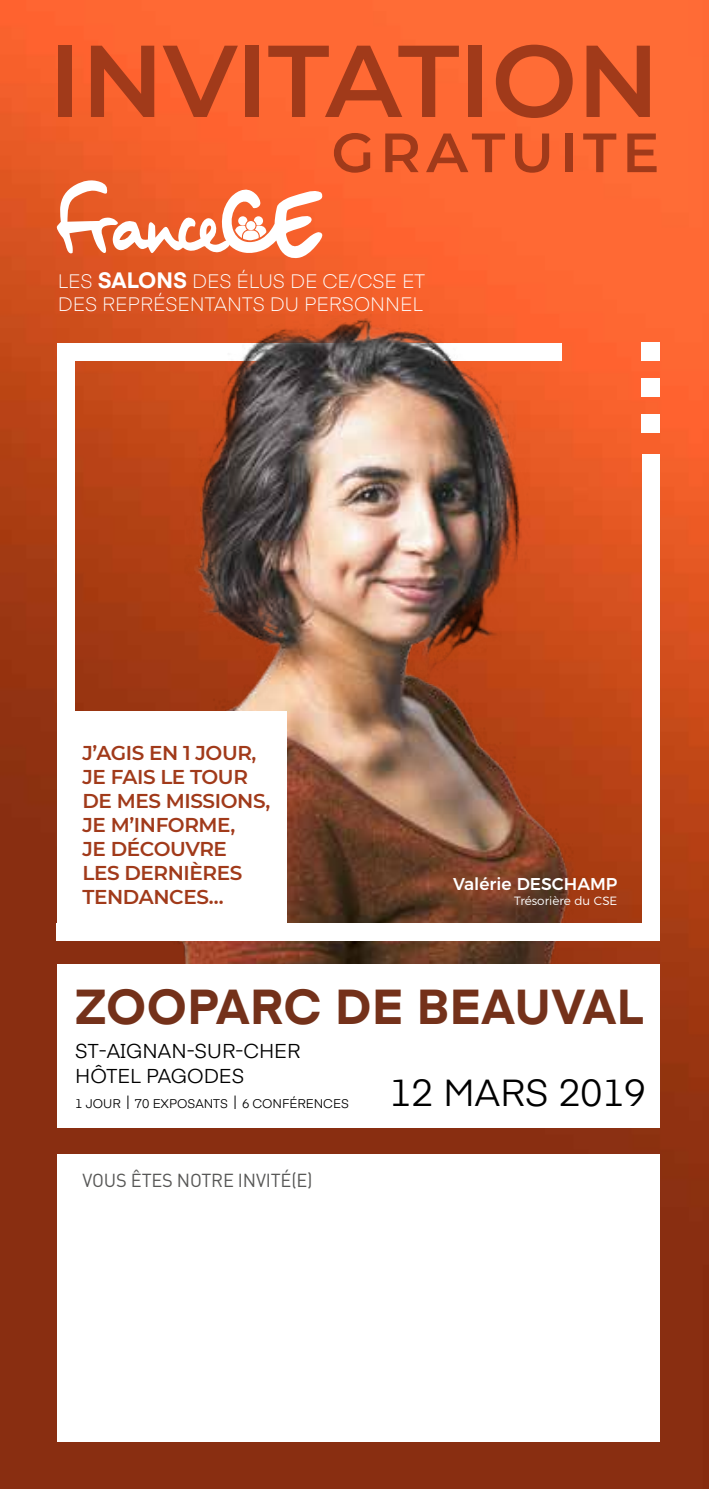
<style>
.page{position:relative;width:709px;height:1489px;background:#fff}
.page>*{position:absolute;margin:0;border:0;box-sizing:border-box;transform-origin:0 0}
.t1{font:600 101.75px "Montserrat";color:#a13a1a}
.t2{font:600 55.25px "Montserrat";letter-spacing:.1em;color:#a13a1a}
.t3{font:700 48.75px "Eina 04";letter-spacing:.01em;color:#74311a}
.t4{font:37.5px "Eina 04";color:#000}
.t5{font:600 20px/24px "Montserrat";letter-spacing:-.02em;color:#a13a1a}
.t6{font:20px/25.2px "Eina 04";color:#000}
.t7{font:300 19.25px/23.2px "Eina 04";color:#fff}
.t8{font:18.5px "DIN Pro";letter-spacing:-.01em;color:#575756}
.t9{font:500 17px "Montserrat";color:#fff}
.t10{font:12.5px "Eina 04";color:#000}
.t11{font:300 12px "Montserrat";color:#fff}
.s1{font-weight:700;font-size:22.25px}
</style>
<div class="page">
<img style="left:0;top:0;width:709px;height:1488px">
<img style="left:0;top:284px;width:709px;height:836px">
<div style="left:641px;top:454px;width:18px;height:486px;background:#fff"></div>
<div style="left:641px;top:343px;width:18px;height:18px;background:#fff"></div>
<div style="left:641px;top:378px;width:18px;height:19px;background:#fff"></div>
<div style="left:641px;top:414px;width:18px;height:18px;background:#fff"></div>
<div style="left:57px;top:922px;width:595px;height:18px;background:#fff"></div>
<div style="left:57px;top:344px;width:18px;height:596px;background:#fff"></div>
<div style="left:57px;top:1153px;width:602px;height:288px;background:#fff"></div>
<div style="left:66px;top:711px;width:221px;height:220px;background:#fff"></div>
<svg style="left:57px;top:179px;width:270px;height:81px"></svg>
<div style="left:57px;top:964px;width:602px;height:163px;background:#fff"></div>
<svg style="left:127px;top:1095px;width:1px;height:13px"></svg>
<svg style="left:234px;top:1095px;width:1px;height:13px"></svg>
<h1 class="t1" style="left:49px;top:9px;width:612px">INVITATION</h1>
<h2 class="t2" style="left:331px;top:113px;width:329px">GRATUITE</h2>
<p class="t7" style="left:58px;top:268px;width:368px">LES <span class="s1">SALONS</span> DES ÉLUS DE CE/CSE ET<br>DES REPRÉSENTANTS DU PERSONNEL</p>
<p class="t5" style="left:82px;top:739px;width:189px">J’AGIS EN 1 JOUR,<br>JE FAIS LE TOUR<br>DE MES MISSIONS,<br>JE M’INFORME,<br>JE DÉCOUVRE<br>LES DERNIÈRES<br>TENDANCES…</p>
<p class="t9" style="left:453px;top:870px;width:166px">Valérie DESCHAMP</p>
<p class="t11" style="left:514px;top:891px;width:105px">Trésorière du CSE</p>
<h3 class="t3" style="left:74px;top:970px;width:570px">ZOOPARC DE BEAUVAL</h3>
<p class="t6" style="left:75px;top:1036px;width:227px">ST-AIGNAN-SUR-CHER<br>HÔTEL PAGODES</p>
<p class="t10" style="left:75px;top:1094px;width:275px">1 JOUR 70 EXPOSANTS 6 CONFÉRENCES</p>
<h3 class="t4" style="left:389px;top:1064px;width:258px">12 MARS 2019</h3>
<p class="t8" style="left:83px;top:1167px;width:231px">VOUS ÊTES NOTRE INVITÉ(E)</p>
</div>
